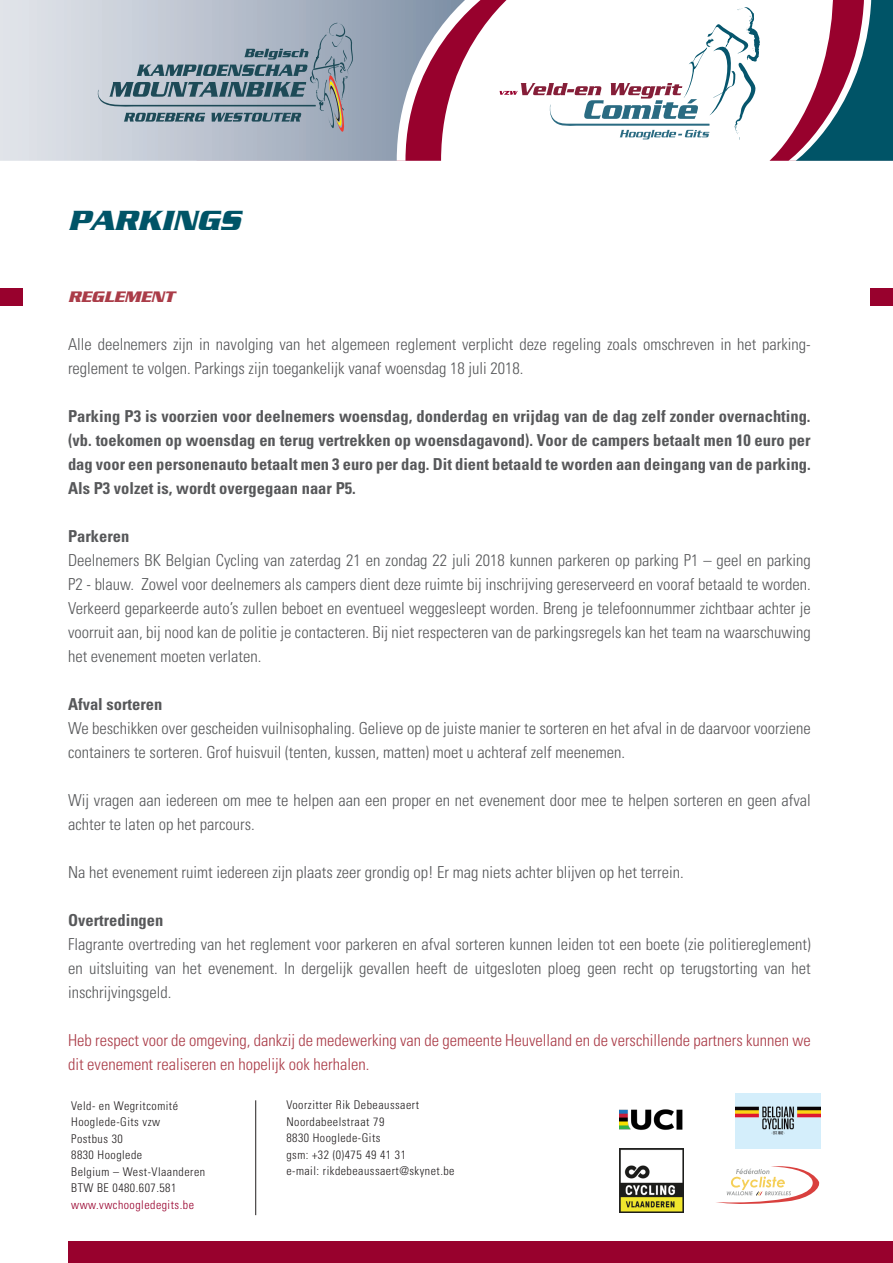
<style>
.page{position:relative;width:893px;height:1263px;background:#fff}
.page>*{position:absolute;margin:0;border:0;box-sizing:border-box;transform-origin:0 0}
.t1{font:italic 700 30px "Serpentine";color:#005467}
.t2{font:300 condensed 16.5px/24px "Univers LT Std";color:#57585a}
.t3{font:700 condensed 16.5px/24px "Univers LT Std";color:#57585a;text-align:justify}
.t4{font:300 condensed 16.5px/24px "Univers LT Std";color:#aa3c48}
.t5{font:italic 700 16.5px "Serpentine";color:#aa3c48}
.t6{font:300 condensed 12px/16.5px "Univers LT Std";letter-spacing:.04em;color:#231f20}
.t7{font:300 condensed 12px "Univers LT Std";letter-spacing:.04em;color:#98012d}
</style>
<div class="page">
<svg style="left:505px;top:7px;width:255px;height:133px"></svg>
<svg style="left:0;top:0;width:484px;height:161px;background:#bfb6c4"></svg>
<svg style="left:769px;top:0;width:124px;height:161px"></svg>
<div style="left:68px;top:1241px;width:825px;height:22px;background:#98012d"></div>
<svg style="left:98px;top:23px;width:255px;height:109px;background:#9ba9b6"></svg>
<hr style="left:255px;top:1100px;width:1px;height:115px;background:#231f20">
<img style="left:620px;top:1109px;width:63px;height:21px">
<img style="left:736px;top:1093px;width:85px;height:55px">
<img style="left:620px;top:1149px;width:64px;height:63px">
<svg style="left:716px;top:1166px;width:103px;height:38px"></svg>
<div style="left:0;top:289px;width:22px;height:17px;background:#98012d"></div>
<div style="left:871px;top:289px;width:22px;height:17px;background:#98012d"></div>
<p class="t1" style="left:68px;top:203px;width:174px">PARKINGS</p>
<p class="t5" style="left:68px;top:287px;width:108px">REGLEMENT</p>
<p class="t2" style="left:68px;top:332px;width:744px">Alle deelnemers zijn in navolging van het algemeen reglement verplicht deze regeling zoals omschreven in het parking&shy;reglement te volgen. Parkings zijn toegankelijk vanaf woensdag 18 juli 2018.</p>
<p class="t3" style="left:68px;top:404px;width:744px">Parking P3 is voorzien voor deelnemers woensdag, donderdag en vrijdag van de dag zelf zonder overnachting. (vb. toekomen op woensdag en terug vertrekken op woensdagavond). Voor de campers betaalt men 10 euro per dag voor een personenauto betaalt men 3 euro per dag. Dit dient betaald te worden aan deingang van de parking.</p>
<p class="t3" style="left:68px;top:476px;width:289px">Als P3 volzet is, wordt overgegaan naar P5.</p>
<p class="t3" style="left:68px;top:524px;width:63px">Parkeren</p>
<p class="t2" style="left:68px;top:548px;width:744px;text-align:justify">Deelnemers BK Belgian Cycling van zaterdag 21 en zondag 22 juli 2018 kunnen parkeren op parking P1 – geel en parking P2 - blauw. Zowel voor deelnemers als campers dient deze ruimte bij inschrijving gereserveerd en vooraf betaald te worden.<br>Verkeerd geparkeerde auto’s zullen beboet en eventueel weggesleept worden. Breng je telefoonnummer zichtbaar achter je voorruit aan, bij nood kan de politie je contacteren. Bij niet respecteren van de parkingsregels kan het team na waarschuwing het evenement moeten verlaten.</p>
<p class="t3" style="left:68px;top:692px;width:96px">Afval sorteren</p>
<p class="t2" style="left:68px;top:716px;width:744px">We beschikken over gescheiden vuilnisophaling. Gelieve op de juiste manier te sorteren en het afval in de daarvoor voorziene containers te sorteren. Grof huisvuil (tenten, kussen, matten) moet u achteraf zelf meenemen.</p>
<p class="t2" style="left:68px;top:788px;width:744px">Wij vragen aan iedereen om mee te helpen aan een proper en net evenement door mee te helpen sorteren en geen afval achter te laten op het parcours.</p>
<p class="t2" style="left:68px;top:860px;width:617px">Na het evenement ruimt iedereen zijn plaats zeer grondig op! Er mag niets achter blijven op het terrein.</p>
<p class="t3" style="left:68px;top:908px;width:97px">Overtredingen</p>
<p class="t2" style="left:68px;top:932px;width:744px;text-align:justify">Flagrante overtreding van het reglement voor parkeren en afval sorteren kunnen leiden tot een boete (zie politiereglement) en uitsluiting van het evenement. In dergelijk gevallen heeft de uitgesloten ploeg geen recht op terugstorting van het inschrijvingsgeld.</p>
<p class="t4" style="left:68px;top:1028px;width:744px">Heb respect voor de omgeving, dankzij de medewerking van de gemeente Heuvelland en de verschillende partners kunnen we dit evenement realiseren en hopelijk ook herhalen.</p>
<p class="t6" style="left:71px;top:1097px;width:135px">Veld- en Wegritcomité<br>Hooglede-Gits vzw<br>Postbus 30<br>8830 Hooglede<br>Belgium – West-Vlaanderen<br>BTW BE 0480.607.581</p>
<p class="t7" style="left:71px;top:1197px;width:124px">www.vwchoogledegits.be</p>
<p class="t6" style="left:286px;top:1096px;width:170px">Voorzitter Rik Debeaussaert<br>Noordabeelstraat 79<br>8830 Hooglede-Gits<br>gsm: +32 (0)475 49 41 31<br>e-mail: rikdebeaussaert@skynet.be</p>
</div>
